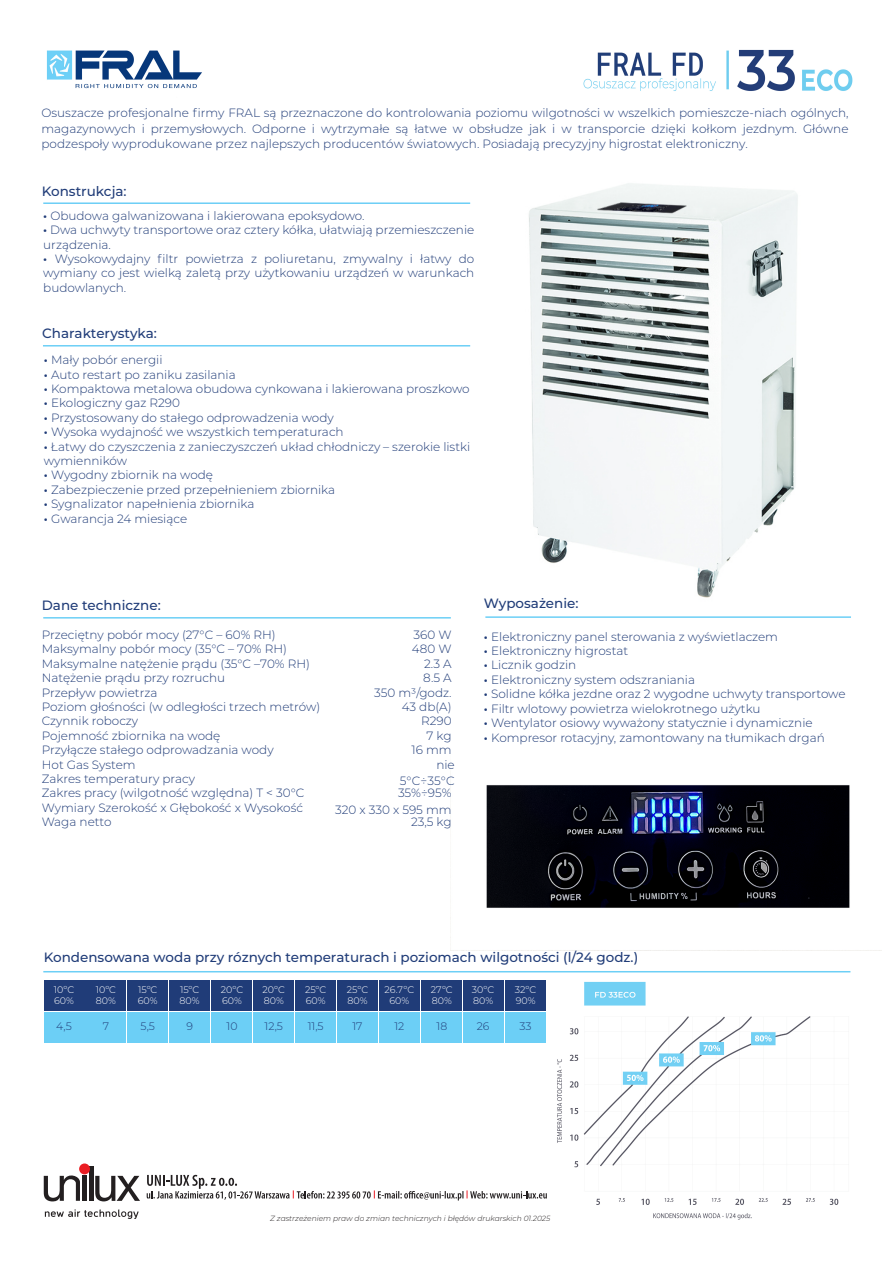
<style>
.page{position:relative;width:893px;height:1263px;background:#fff}
.page>*{position:absolute;margin:0;border:0;box-sizing:border-box;transform-origin:0 0}
.t1{font:500 13.5px "Montserrat";color:#203c78}
.t2{font:300 12px/14.4px "Montserrat";color:#203c78}
.t3{font:300 10.95px "Montserrat";color:#203c78}
.t4{font:300 9.45px/11.4px "Montserrat";color:#fff}
.t5{font:italic 300 7.5px "Montserrat";color:#231f20}
.s1{font-weight:600}
</style>
<div class="page">
<img style="left:541px;top:971px;width:310px;height:249px">
<img style="left:450px;top:782px;width:431px;height:169px">
<img style="left:425px;top:183px;width:373px;height:436px">
<hr style="left:43px;top:202px;width:427px;height:2px;background:#6ccff6">
<hr style="left:43px;top:345px;width:427px;height:1px;background:#6ccff6">
<hr style="left:485px;top:616px;width:366px;height:2px;background:#6ccff6">
<hr style="left:43px;top:617px;width:408px;height:1px;background:#6ccff6">
<hr style="left:43px;top:971px;width:807px;height:1px;background:#6ccff6">
<div style="left:44px;top:980px;width:40px;height:31px;background:#203c78"></div>
<div style="left:86px;top:980px;width:40px;height:31px;background:#203c78"></div>
<div style="left:128px;top:980px;width:40px;height:31px;background:#203c78"></div>
<div style="left:169px;top:980px;width:41px;height:31px;background:#203c78"></div>
<div style="left:211px;top:980px;width:41px;height:31px;background:#203c78"></div>
<div style="left:253px;top:980px;width:41px;height:31px;background:#203c78"></div>
<div style="left:295px;top:980px;width:41px;height:31px;background:#203c78"></div>
<div style="left:337px;top:980px;width:41px;height:31px;background:#203c78"></div>
<div style="left:379px;top:980px;width:41px;height:31px;background:#203c78"></div>
<div style="left:421px;top:980px;width:41px;height:31px;background:#203c78"></div>
<div style="left:463px;top:980px;width:40px;height:31px;background:#203c78"></div>
<div style="left:505px;top:980px;width:40px;height:31px;background:#203c78"></div>
<div style="left:44px;top:1012px;width:40px;height:30px;background:#6ccff6"></div>
<div style="left:86px;top:1012px;width:40px;height:30px;background:#6ccff6"></div>
<div style="left:128px;top:1012px;width:40px;height:30px;background:#6ccff6"></div>
<div style="left:169px;top:1012px;width:41px;height:30px;background:#6ccff6"></div>
<div style="left:211px;top:1012px;width:41px;height:30px;background:#6ccff6"></div>
<div style="left:253px;top:1012px;width:41px;height:30px;background:#6ccff6"></div>
<div style="left:295px;top:1012px;width:41px;height:30px;background:#6ccff6"></div>
<div style="left:337px;top:1012px;width:41px;height:30px;background:#6ccff6"></div>
<div style="left:379px;top:1012px;width:41px;height:30px;background:#6ccff6"></div>
<div style="left:421px;top:1012px;width:41px;height:30px;background:#6ccff6"></div>
<div style="left:463px;top:1012px;width:40px;height:30px;background:#6ccff6"></div>
<div style="left:505px;top:1012px;width:40px;height:30px;background:#6ccff6"></div>
<svg style="left:147px;top:1175px;width:400px;height:25px"></svg>
<div style="left:82px;top:1176px;width:5px;height:25px;background:#231f20"></div>
<hr style="left:89px;top:1166px;width:4px;height:35px;background:#231f20">
<svg style="left:95px;top:1176px;width:45px;height:25px"></svg>
<div style="left:79px;top:1163px;width:11px;height:11px;background:#eb1d23;border-radius:50%"></div>
<svg style="left:44px;top:1175px;width:36px;height:26px"></svg>
<svg style="left:45px;top:1209px;width:94px;height:10px"></svg>
<img style="left:46px;top:49px;width:807px;height:42px">
<p class="t2" style="left:41px;top:105px;width:808px;line-height:15.5px;text-align:justify">Osuszacze profesjonalne firmy FRAL są przeznaczone do kontrolowania poziomu wilgotności w wszelkich pomieszcze-niach ogólnych, magazynowych i przemysłowych. Odporne i wytrzymałe są łatwe w obsłudze jak i w transporcie dzięki kołkom jezdnym. Główne podzespoły wyprodukowane przez najlepszych producentów światowych. Posiadają precyzyjny higrostat elektroniczny.</p>
<p class="t1" style="left:42px;top:181px;width:86px">Konstrukcja:</p>
<p class="t2" style="left:43px;top:208px;width:323px"><span class="s1">•</span> Obudowa galwanizowana i lakierowana epoksydowo.</p>
<p class="t2" style="left:43px;top:222px;width:432px"><span class="s1">•</span> Dwa uchwyty transportowe oraz cztery kółka, ułatwiają przemieszczenie urządzenia.</p>
<p class="t2" style="left:43px;top:251px;width:432px;text-align:justify"><span class="s1">•</span> Wysokowydajny filtr powietrza z poliuretanu, zmywalny i łatwy do wymiany co jest wielką zaletą przy użytkowaniu urządzeń w warunkach budowlanych.</p>
<p class="t1" style="left:42px;top:324px;width:116px">Charakterystyka:</p>
<p class="t2" style="left:44px;top:352px;width:120px"><span class="s1">•</span> Mały pobór energii</p>
<p class="t2" style="left:44px;top:367px;width:193px"><span class="s1">•</span> Auto restart po zaniku zasilania</p>
<p class="t2" style="left:44px;top:381px;width:427px"><span class="s1">•</span> Kompaktowa metalowa obudowa cynkowana i lakierowana proszkowo</p>
<p class="t2" style="left:44px;top:396px;width:138px"><span class="s1">•</span> Ekologiczny gaz R290</p>
<p class="t2" style="left:44px;top:410px;width:292px"><span class="s1">•</span> Przystosowany do stałego odprowadzenia wody</p>
<p class="t2" style="left:44px;top:424px;width:301px"><span class="s1">•</span> Wysoka wydajność we wszystkich temperaturach</p>
<p class="t2" style="left:44px;top:439px;width:428px"><span class="s1">•</span> Łatwy do czyszczenia z zanieczyszczeń układ chłodniczy – szerokie listki wymienników</p>
<p class="t2" style="left:44px;top:468px;width:171px"><span class="s1">•</span> Wygodny zbiornik na wodę</p>
<p class="t2" style="left:44px;top:482px;width:293px"><span class="s1">•</span> Zabezpieczenie przed przepełnieniem zbiornika</p>
<p class="t2" style="left:44px;top:496px;width:212px"><span class="s1">•</span> Sygnalizator napełnienia zbiornika</p>
<p class="t2" style="left:44px;top:511px;width:145px"><span class="s1">•</span> Gwarancja 24 miesiące</p>
<p class="t1" style="left:42px;top:596px;width:120px">Dane techniczne:</p>
<p class="t2" style="left:42px;top:627px;width:280px">Przeciętny pobór mocy (27°C – 60% RH)<br>Maksymalny pobór mocy (35°C – 70% RH)<br>Maksymalne natężenie prądu (35°C –70% RH)<br>Natężenie prądu przy rozruchu<br>Przepływ powietrza<br>Poziom głośności (w odległości trzech metrów)<br>Czynnik roboczy<br>Pojemność zbiornika na wodę<br>Przyłącze stałego odprowadzania wody<br>Hot Gas System<br>Zakres temperatury pracy<br>Zakres pracy (wilgotność względna) T &lt; 30°C<br>Wymiary Szerokość x Głębokość x Wysokość<br>Waga netto</p>
<p class="t2" style="left:374px;top:627px;width:82px;text-align:right">360 W<br>480 W<br>2.3 A<br>8.5 A<br>350 m3/godz.<br>43 db(A)<br>R290<br>7 kg<br>16 mm<br>nie</p>
<p class="t2" style="left:398px;top:774px;width:58px;line-height:12.3px">5°C÷35°C<br>35%÷95%</p>
<p class="t2" style="left:335px;top:803px;width:118px;line-height:12.3px;text-align:right">320 x 330 x 595 mm<br>23,5 kg</p>
<p class="t1" style="left:484px;top:594px;width:96px">Wyposażenie:</p>
<p class="t2" style="left:484px;top:629px;width:296px"><span class="s1">•</span> Elektroniczny panel sterowania z wyświetlaczem</p>
<p class="t2" style="left:484px;top:643px;width:146px"><span class="s1">•</span> Elektroniczny higrostat</p>
<p class="t2" style="left:484px;top:658px;width:94px"><span class="s1">•</span> Licznik godzin</p>
<p class="t2" style="left:484px;top:672px;width:213px"><span class="s1">•</span> Elektroniczny system odszraniania</p>
<p class="t2" style="left:484px;top:686px;width:363px"><span class="s1">•</span> Solidne kółka jezdne oraz 2 wygodne uchwyty transportowe</p>
<p class="t2" style="left:484px;top:701px;width:278px"><span class="s1">•</span> Filtr wlotowy powietrza wielokrotnego użytku</p>
<p class="t2" style="left:484px;top:715px;width:330px"><span class="s1">•</span> Wentylator osiowy wyważony statycznie i dynamicznie</p>
<p class="t2" style="left:484px;top:730px;width:342px"><span class="s1">•</span> Kompresor rotacyjny, zamontowany na tłumikach drgań</p>
<p class="t1" style="left:44px;top:948px;width:596px">Kondensowana woda przy róznych temperaturach i poziomach wilgotności (l/24 godz.)</p>
<p class="t4" style="left:54px;top:983px;width:22px">10ºC<br>60%</p>
<p class="t4" style="left:96px;top:983px;width:22px">10ºC<br>80%</p>
<p class="t4" style="left:138px;top:983px;width:21px">15ºC<br>60%</p>
<p class="t4" style="left:180px;top:983px;width:22px">15ºC<br>80%</p>
<p class="t4" style="left:221px;top:983px;width:24px">20ºC<br>60%</p>
<p class="t4" style="left:263px;top:983px;width:24px">20ºC<br>80%</p>
<p class="t4" style="left:305px;top:983px;width:23px">25ºC<br>60%</p>
<p class="t4" style="left:347px;top:983px;width:23px">25ºC<br>80%</p>
<p class="t4" style="left:385px;top:983px;width:31px;text-align:center">26.7ºC<br>60%</p>
<p class="t4" style="left:431px;top:983px;width:23px">27ºC<br>80%</p>
<p class="t4" style="left:472px;top:983px;width:24px">30ºC<br>80%</p>
<p class="t4" style="left:515px;top:983px;width:23px">32ºC<br>90%</p>
<p class="t3" style="left:56px;top:1019px;width:17px">4,5</p>
<p class="t3" style="left:103px;top:1019px;width:8px">7</p>
<p class="t3" style="left:141px;top:1019px;width:16px">5,5</p>
<p class="t3" style="left:186px;top:1019px;width:8px">9</p>
<p class="t3" style="left:227px;top:1019px;width:13px">10</p>
<p class="t3" style="left:265px;top:1019px;width:20px">12,5</p>
<p class="t3" style="left:308px;top:1019px;width:17px">11,5</p>
<p class="t3" style="left:352px;top:1019px;width:12px">17</p>
<p class="t3" style="left:394px;top:1019px;width:11px">12</p>
<p class="t3" style="left:436px;top:1019px;width:12px">18</p>
<p class="t3" style="left:477px;top:1019px;width:14px">26</p>
<p class="t3" style="left:520px;top:1019px;width:14px">33</p>
<p class="t5" style="left:270px;top:1213px;width:282px">Z zastrzeżeniem praw do zmian technicznych i błędów drukarskich 01.2025</p>
</div>
